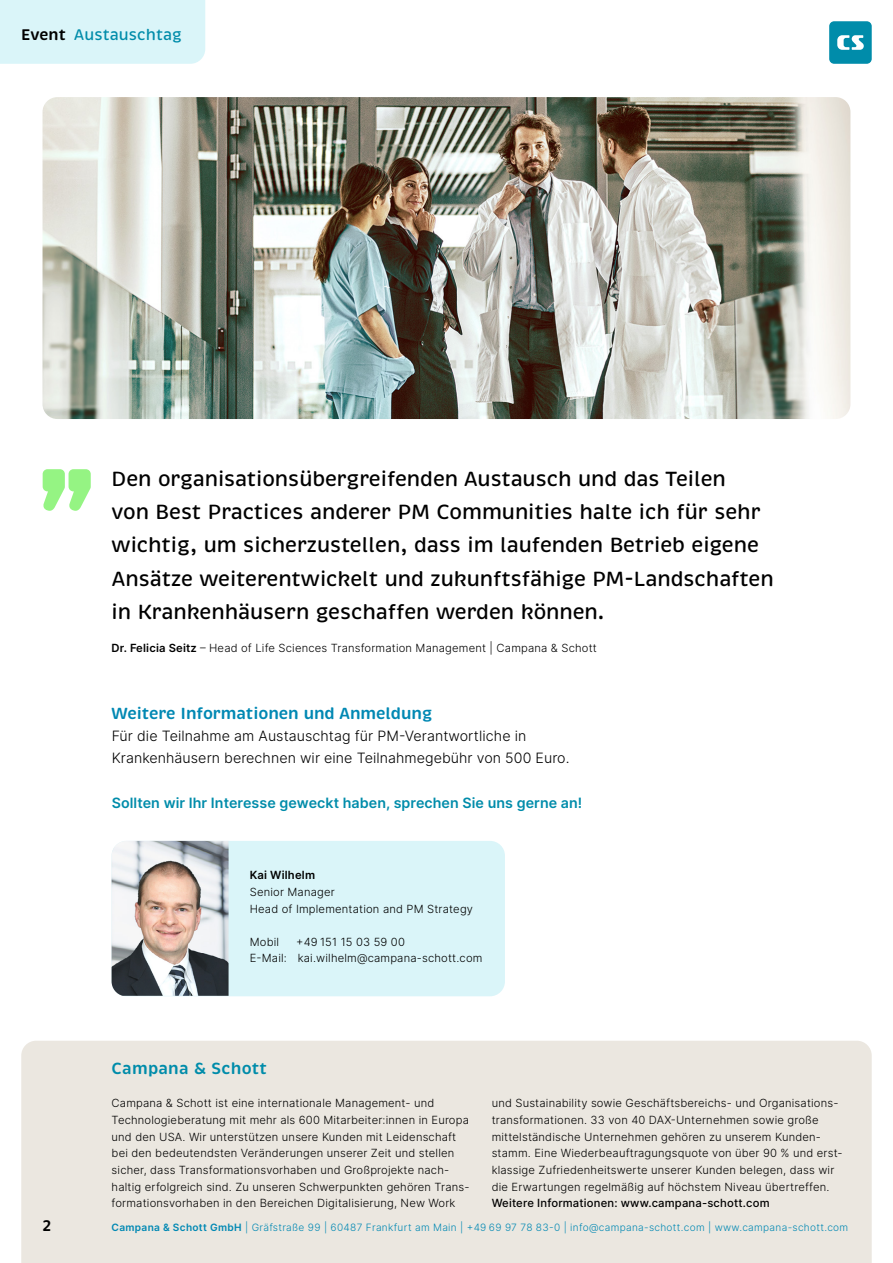
<style>
.page{position:relative;width:893px;height:1263px;background:#fff}
.page>*{position:absolute;margin:0;border:0;box-sizing:border-box;transform-origin:0 0}
.t1{font:500 21px/33.3px "Brevia";letter-spacing:-.005em;color:#000}
.t2{font:600 16.5px "Brevia";letter-spacing:-.005em;color:#0088b3}
.t3{font:600 16.5px "Brevia";letter-spacing:.015em;color:#008caa}
.t4{font:500 15.75px "Brevia";letter-spacing:.005em;color:#008caa}
.t5{font:600 15.75px "Brevia";color:#000}
.t6{font:300 14.25px/22.2px "Inter";letter-spacing:.005em;color:#000}
.t7{font:600 14.25px "Inter";letter-spacing:.005em;color:#008caa}
.t8{font:300 11.25px/16.6px "Inter";letter-spacing:.015em;color:#000}
.t9{font:500 11.25px "Inter";letter-spacing:.015em;color:#000}
.t10{font:600 11.25px "Inter";letter-spacing:.015em;color:#000}
.t11{font:300 10.2px "Inter";letter-spacing:.03em;color:#0088b3}
.s1{font-weight:600;color:#000}
.s2{font-weight:600}
</style>
<div class="page">
<div style="left:21px;top:1041px;width:851px;height:222px;background:#ebe7e0"></div>
<svg style="left:43px;top:469px;width:48px;height:42px"></svg>
<div style="left:112px;top:841px;width:393px;height:155px;background:#daf5f9;border-radius:15px"></div>
<img style="left:112px;top:841px;width:117px;height:155px">
<img style="left:43px;top:97px;width:807px;height:322px">
<div style="left:0;top:0;width:205px;height:64px;background:#daf5f9"></div>
<div style="left:829px;top:21px;width:43px;height:43px;background:#008caa;border-radius:5px"></div>
<svg style="left:837px;top:35px;width:27px;height:15px"></svg>
<h3 class="t4" style="left:21px;top:25px;width:162px"><span class="s1">Event</span> Austauschtag</h3>
<p class="t1" style="left:112px;top:462px;width:664px">Den organisationsübergreifenden Austausch und das Teilen<br>von Best Practices anderer PM Communities halte ich für sehr wichtig, um sicherzustellen, dass im laufenden Betrieb eigene Ansätze weiterentwickelt und zukunftsfähige PM-Landschaften in Krankenhäusern geschaffen werden können.</p>
<p class="t8" style="left:112px;top:640px;width:487px"><span class="s2">Dr. Felicia Seitz</span> – Head of Life Sciences Transformation Management | Campana &amp; Schott</p>
<h2 class="t2" style="left:111px;top:703px;width:323px">Weitere Informationen und Anmeldung</h2>
<p class="t6" style="left:112px;top:724px;width:459px">Für die Teilnahme am Austauschtag für PM-Verantwortliche in<br>Krankenhäusern berechnen wir eine Teilnahmegebühr von 500 Euro.</p>
<p class="t7" style="left:112px;top:792px;width:472px">Sollten wir Ihr Interesse geweckt haben, sprechen Sie uns gerne an!</p>
<p class="t10" style="left:250px;top:867px;width:67px">Kai Wilhelm</p>
<p class="t8" style="left:250px;top:883px;width:225px">Senior Manager<br>Head of Implementation and PM Strategy</p>
<p class="t8" style="left:250px;top:933px;width:31px">Mobil</p>
<p class="t8" style="left:250px;top:933px;width:234px;text-indent:47px">+49 151 15 03 59 00<br>E-Mail: kai.wilhelm@campana-schott.com</p>
<h3 class="t5" style="left:43px;top:1216px;width:10px">2</h3>
<h2 class="t3" style="left:112px;top:1058px;width:157px">Campana &amp; Schott</h2>
<p class="t8" style="left:112px;top:1095px;width:359px">Campana &amp; Schott ist eine internationale Management- und Technologieberatung mit mehr als 600 Mitarbeiter:innen in Europa und den USA. Wir unterstützen unsere Kunden mit Leidenschaft bei den bedeutendsten Veränderungen unserer Zeit und stellen sicher, dass Transformationsvorhaben und Großprojekte nach&shy;haltig erfolgreich sind. Zu unseren Schwerpunkten gehören Trans&shy;formationsvorhaben in den Bereichen Digitalisierung, New Work</p>
<p class="t8" style="left:492px;top:1095px;width:353px">und Sustainability sowie Geschäftsbereichs- und Organisations&shy;transformationen. 33 von 40 DAX-Unternehmen sowie große mittelständische Unternehmen gehören zu unserem Kunden&shy;stamm. Eine Wiederbeauftragungsquote von über 90 % und erst&shy;klassige Zufriedenheitswerte unserer Kunden belegen, dass wir die Erwartungen regelmäßig auf höchstem Niveau übertreffen.</p>
<p class="t9" style="left:492px;top:1195px;width:279px">Weitere Informationen: www.campana-schott.com</p>
<p class="t11" style="left:112px;top:1220px;width:738px"><span class="s2">Campana &amp; Schott GmbH</span> | Gräfstraße 99 | 60487 Frankfurt am Main | +49 69 97 78 83-0 | info@campana-schott.com | www.campana-schott.com</p>
</div>
